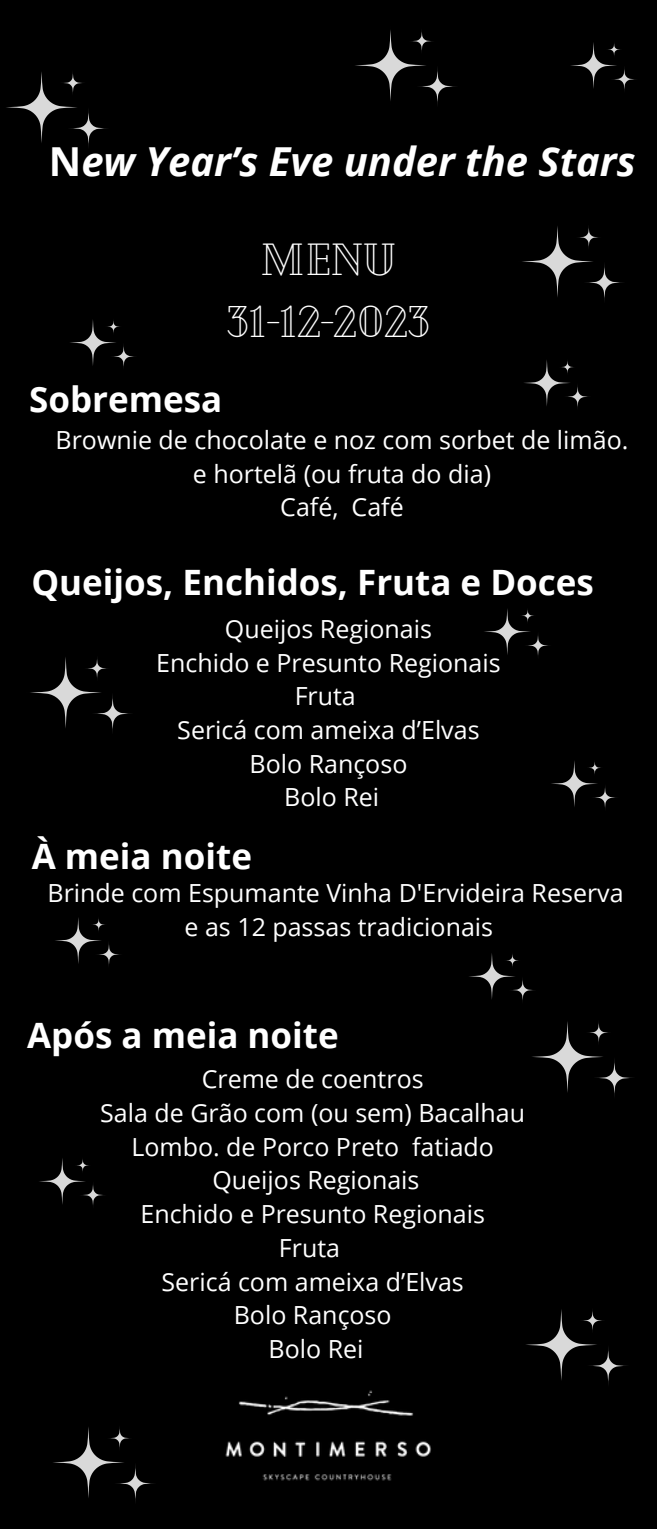
<style>
.page{position:relative;width:657px;height:1530px;background:#fff}
.page>*{position:absolute;margin:0;border:0;box-sizing:border-box;transform-origin:0 0}
.t1{font:45px "Cheque";color:#fff}
.t2{font:italic 700 40px "Open Sans";color:#fff}
.t3{font:700 35px "Open Sans";color:#fff}
.t4{font:25px/33.8px "Open Sans";color:#fff;text-align:center}
.s1{font-style:normal}
</style>
<div class="page">
<div style="left:0;top:0;width:656px;height:1528px;background:#000"></div>
<svg style="left:6px;top:72px;width:101px;height:75px"></svg>
<svg style="left:532px;top:1021px;width:101px;height:75px"></svg>
<svg style="left:53px;top:1427px;width:101px;height:75px"></svg>
<svg style="left:30px;top:657px;width:101px;height:75px"></svg>
<svg style="left:522px;top:226px;width:101px;height:75px"></svg>
<svg style="left:526px;top:1309px;width:101px;height:75px"></svg>
<svg style="left:355px;top:30px;width:101px;height:75px"></svg>
<svg style="left:524px;top:360px;width:65px;height:48px"></svg>
<svg style="left:55px;top:917px;width:65px;height:49px"></svg>
<svg style="left:70px;top:320px;width:65px;height:48px"></svg>
<svg style="left:39px;top:1158px;width:65px;height:47px"></svg>
<svg style="left:570px;top:42px;width:66px;height:49px"></svg>
<svg style="left:484px;top:609px;width:65px;height:47px"></svg>
<img style="left:225px;top:1390px;width:206px;height:91px">
<svg style="left:469px;top:953px;width:65px;height:48px"></svg>
<svg style="left:551px;top:761px;width:65px;height:48px"></svg>
<p class="t2" style="left:49px;top:133px;width:588px"><span class="s1">N</span>ew Year’s Eve under the Stars</p>
<p class="t1" style="left:261px;top:230px;width:136px">MENU</p>
<p class="t1" style="left:227px;top:292px;width:204px">31-12-2023</p>
<p class="t3" style="left:29px;top:374px;width:194px">Sobremesa</p>
<p class="t4" style="left:55px;top:422px;width:574px">Brownie de chocolate e noz com sorbet de limão. e hortelã (ou fruta do dia)</p>
<p class="t4" style="left:280px;top:490px;width:125px">Café, Café</p>
<p class="t3" style="left:31px;top:557px;width:563px">Queijos, Enchidos, Fruta e Doces</p>
<p class="t4" style="left:225px;top:611px;width:208px">Queijos Regionais</p>
<p class="t4" style="left:156px;top:645px;width:346px">Enchido e Presunto Regionais</p>
<p class="t4" style="left:294px;top:679px;width:63px">Fruta</p>
<p class="t4" style="left:177px;top:712px;width:304px">Sericá com ameixa d’Elvas</p>
<p class="t4" style="left:249px;top:746px;width:159px">Bolo Rançoso</p>
<p class="t4" style="left:284px;top:780px;width:96px">Bolo Rei</p>
<p class="t3" style="left:32px;top:831px;width:222px">À meia noite</p>
<p class="t4" style="left:47px;top:875px;width:577px">Brinde com Espumante Vinha D'Ervideira Reserva</p>
<p class="t4" style="left:184px;top:909px;width:310px">e as 12 passas tradicionais</p>
<p class="t3" style="left:27px;top:1010px;width:313px">Após a meia noite</p>
<p class="t4" style="left:202px;top:1062px;width:223px">Creme de coentros</p>
<p class="t4" style="left:100px;top:1095px;width:426px">Sala de Grão com (ou sem) Bacalhau</p>
<p class="t4" style="left:131px;top:1129px;width:364px">Lombo. de Porco Preto fatiado</p>
<p class="t4" style="left:212px;top:1163px;width:208px">Queijos Regionais</p>
<p class="t4" style="left:140px;top:1197px;width:346px">Enchido e Presunto Regionais</p>
<p class="t4" style="left:279px;top:1230px;width:63px">Fruta</p>
<p class="t4" style="left:161px;top:1264px;width:304px">Sericá com ameixa d’Elvas</p>
<p class="t4" style="left:234px;top:1298px;width:159px">Bolo Rançoso</p>
<p class="t4" style="left:268px;top:1331px;width:96px">Bolo Rei</p>
</div>
